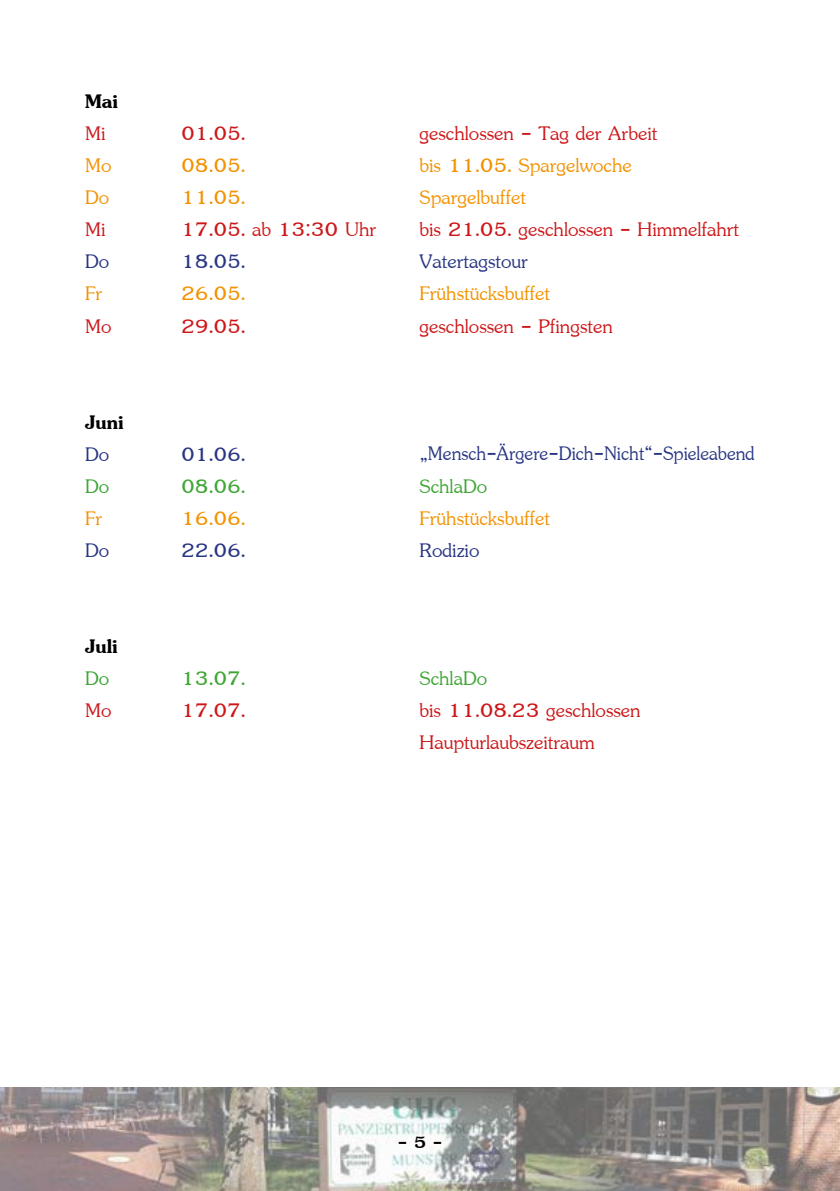
<style>
.page{position:relative;width:840px;height:1191px;background:#fff}
.page>*{position:absolute;margin:0;border:0;box-sizing:border-box;transform-origin:0 0}
.t1{font:30px/32px "Jasmine UPC";color:#cd1719}
.t2{font:30px "Jasmine UPC";color:#f39200}
.t3{font:30px "Jasmine UPC";color:#283583}
.t4{font:30px "Jasmine UPC";color:#283583;scale:.94 1}
.t5{font:30px "Jasmine UPC";color:#3fa535}
.t6{font:30px "Jasmine UPC Bold";color:#000}
.t7{font:26px "Jasmine UPC Bold";color:#000}
</style>
<div class="page">
<img style="left:0;top:1087px;width:839px;height:104px">
<p class="t6" style="left:85px;top:80px;width:34px">Mai</p>
<p class="t1" style="left:85px;top:115px;width:22px">Mi</p>
<p class="t1" style="left:181px;top:115px;width:66px">01.05.</p>
<p class="t1" style="left:419px;top:115px;width:239px">geschlossen - Tag der Arbeit</p>
<p class="t2" style="left:85px;top:145px;width:28px">Mo</p>
<p class="t2" style="left:181px;top:145px;width:66px">08.05.</p>
<p class="t2" style="left:419px;top:145px;width:214px">bis 11.05. Spargelwoche</p>
<p class="t2" style="left:85px;top:177px;width:26px">Do</p>
<p class="t2" style="left:181px;top:177px;width:66px">11.05.</p>
<p class="t2" style="left:419px;top:177px;width:108px">Spargelbuffet</p>
<p class="t1" style="left:85px;top:211px;width:22px">Mi</p>
<p class="t1" style="left:181px;top:211px;width:196px">17.05. ab 13:30 Uhr</p>
<p class="t1" style="left:419px;top:211px;width:321px">bis 21.05. geschlossen - Himmelfahrt</p>
<p class="t3" style="left:85px;top:241px;width:26px">Do</p>
<p class="t3" style="left:181px;top:241px;width:66px">18.05.</p>
<p class="t3" style="left:419px;top:241px;width:110px">Vatertagstour</p>
<p class="t2" style="left:85px;top:273px;width:19px">Fr</p>
<p class="t2" style="left:181px;top:273px;width:66px">26.05.</p>
<p class="t2" style="left:419px;top:273px;width:132px">Frühstücksbuffet</p>
<p class="t1" style="left:85px;top:307px;width:28px">Mo</p>
<p class="t1" style="left:181px;top:307px;width:66px">29.05.</p>
<p class="t1" style="left:419px;top:307px;width:195px">geschlossen - Pfingsten</p>
<p class="t6" style="left:85px;top:400px;width:40px">Juni</p>
<p class="t3" style="left:85px;top:433px;width:26px">Do</p>
<p class="t3" style="left:181px;top:433px;width:66px">01.06.</p>
<p class="t4" style="left:419px;top:433px;width:358px">„Mensch-Ärgere-Dich-Nicht“-Spieleabend</p>
<p class="t5" style="left:85px;top:465px;width:26px">Do</p>
<p class="t5" style="left:181px;top:465px;width:66px">08.06.</p>
<p class="t5" style="left:419px;top:465px;width:69px">SchlaDo</p>
<p class="t2" style="left:85px;top:497px;width:19px">Fr</p>
<p class="t2" style="left:181px;top:497px;width:66px">16.06.</p>
<p class="t2" style="left:419px;top:497px;width:132px">Frühstücksbuffet</p>
<p class="t3" style="left:85px;top:529px;width:26px">Do</p>
<p class="t3" style="left:181px;top:529px;width:66px">22.06.</p>
<p class="t3" style="left:419px;top:529px;width:61px">Rodizio</p>
<p class="t6" style="left:85px;top:624px;width:34px">Juli</p>
<p class="t5" style="left:85px;top:657px;width:26px">Do</p>
<p class="t5" style="left:181px;top:657px;width:66px">13.07.</p>
<p class="t5" style="left:419px;top:657px;width:69px">SchlaDo</p>
<p class="t1" style="left:85px;top:691px;width:28px">Mo</p>
<p class="t1" style="left:181px;top:691px;width:66px">17.07.</p>
<p class="t1" style="left:419px;top:691px;width:222px">bis 11.08.23 geschlossen<br>Haupturlaubszeitraum</p>
<p class="t7" style="left:397px;top:1123px;width:47px">- 5 -</p>
</div>
